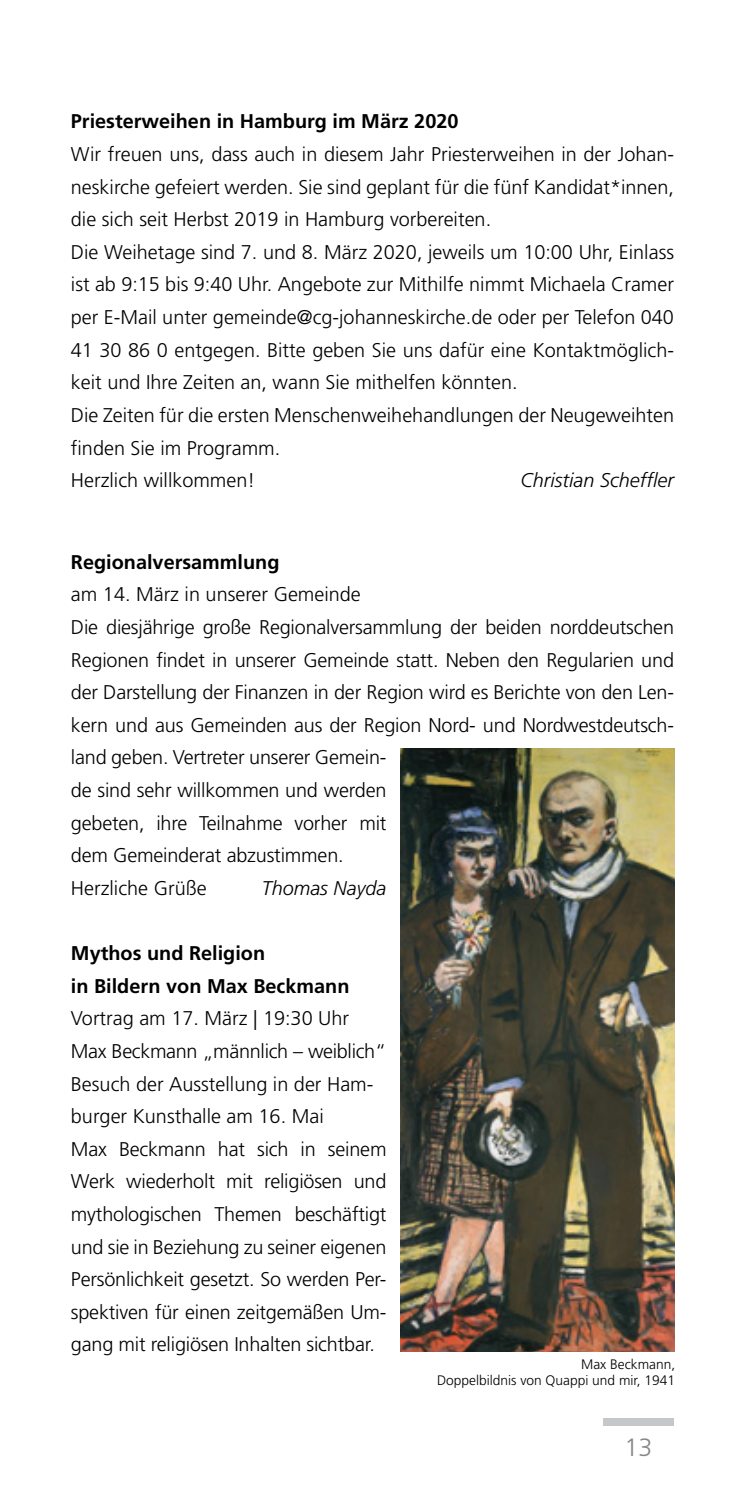
<style>
.page{position:relative;width:745px;height:1489px;background:#fff}
.page>*{position:absolute;margin:0;border:0;box-sizing:border-box;transform-origin:0 0}
.t1{font:300 25px "Frutiger";color:#848687}
.t2{font:300 19.75px/32.5px "Frutiger";letter-spacing:-.01em;color:#000}
.t3{font:700 19.75px/32.5px "Frutiger";color:#000}
.t4{font:italic 300 19.75px "Frutiger";color:#000}
.t5{font:300 13.75px/16.2px "Frutiger";color:#000;text-align:right}
</style>
<div class="page">
<div style="left:602px;top:1417px;width:71px;height:7px;background:#c6c7c8"></div>
<img style="left:400px;top:748px;width:274px;height:603px">
<p class="t3" style="left:71px;top:105px;width:389px">Priesterweihen in Hamburg im März 2020</p>
<p class="t2" style="left:71px;top:138px;width:604px">Wir freuen uns, dass auch in diesem Jahr Priesterweihen in der Johan&shy;neskirche gefeiert werden. Sie sind geplant für die fünf Kandidat*innen, die sich seit Herbst 2019 in Hamburg vorbereiten.<br>Die Weihetage sind 7. und 8. März 2020, jeweils um 10:00 Uhr, Einlass ist ab 9:15 bis 9:40 Uhr. Angebote zur Mithilfe nimmt Michaela Cramer per E-Mail unter gemeinde@cg-johanneskirche.de oder per Telefon 040<br>41 30 86 0 entgegen. Bitte geben Sie uns dafür eine Kontaktmöglich&shy;keit und Ihre Zeiten an, wann Sie mithelfen könnten.<br>Die Zeiten für die ersten Menschenweihehandlungen der Neugeweihten finden Sie im Programm.<br>Herzlich willkommen!</p>
<p class="t4" style="left:520px;top:469px;width:155px">Christian Scheffler</p>
<p class="t3" style="left:71px;top:545px;width:210px">Regionalversammlung</p>
<p class="t2" style="left:71px;top:578px;width:604px">am 14. März in unserer Gemeinde<br>Die diesjährige große Regionalversammlung der beiden norddeutschen Regionen findet in unserer Gemeinde statt. Neben den Regularien und der Darstellung der Finanzen in der Region wird es Berichte von den Len&shy;kern und aus Gemeinden aus der Region Nord- und Nordwestdeutsch&shy;land geben. Vertreter unserer Gemein-<br>de sind sehr willkommen und werden<br>gebeten, ihre Teilnahme vorher mit<br>dem Gemeinderat abzustimmen.<br>Herzliche Grüße</p>
<p class="t4" style="left:261px;top:876px;width:126px">Thomas Nayda</p>
<p class="t3" style="left:71px;top:937px;width:280px">Mythos und Religion<br>in Bildern von Max Beckmann</p>
<p class="t2" style="left:71px;top:1002px;width:317px">Vortrag am 17. März | 19:30 Uhr Max Beckmann „männlich – weiblich“ Besuch der Ausstellung in der Ham&shy;burger Kunsthalle am 16. Mai<br>Max Beckmann hat sich in seinem Werk wiederholt mit religiösen und mythologischen Themen beschäftigt und sie in Beziehung zu seiner eigenen Persönlichkeit gesetzt. So werden Per&shy;spektiven für einen zeitgemäßen Um&shy;gang mit religiösen Inhalten sichtbar.</p>
<p class="t5" style="left:436px;top:1355px;width:239px">Max Beckmann,<br>Doppelbildnis von Quappi und mir, 1941</p>
<p class="t1" style="left:624px;top:1433px;width:29px">13</p>
</div>
